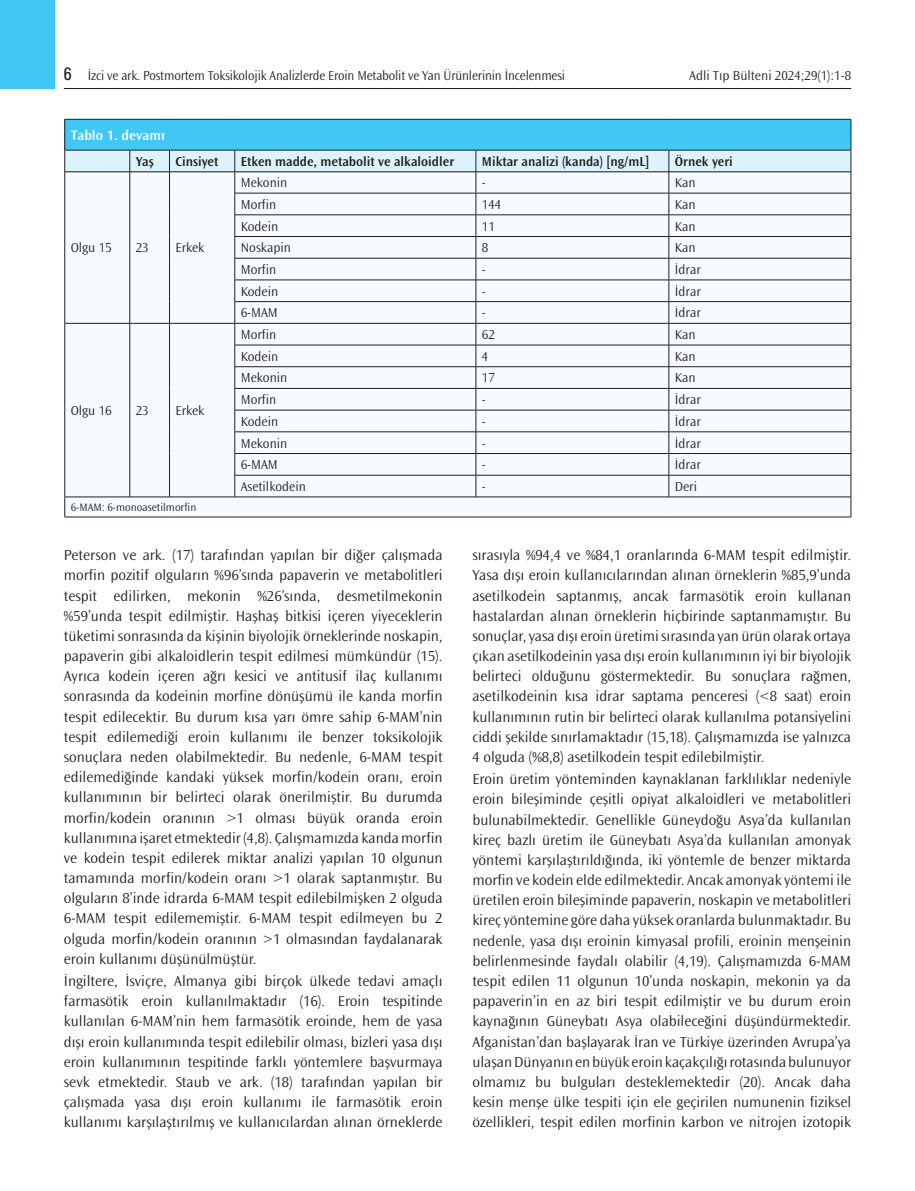
<style>
.page{position:relative;width:915px;height:1191px;background:#fff}
.page>*{position:absolute;margin:0;border:0;box-sizing:border-box;transform-origin:0 0}
.YAZI{font:300 15px/20.1px "Ocean Sans Std";color:#231f20;text-align:justify}
.TABLO-BASI{font:600 14.25px "Ocean Sans Std";color:#fff}
.TABLO-YAZI{font:300 13.5px "Ocean Sans Std";color:#231f20}
.TABLO-YAZI-2{font:300 13.5px "Ocean Sans Std";color:#231f20;scale:.96 1}
.TABLO-ARA{font:600 13.5px "Ocean Sans Std";color:#231f20}
.TABLO-ALTI{font:300 11.25px "Ocean Sans Std";color:#231f20}
.s1{font-family:"Univers Condensed Tr";font-weight:400;font-size:18px}
</style>
<div class="page">
<div style="left:0;top:0;width:55px;height:89px;background:#40c7f4"></div>
<hr style="left:64px;top:88px;width:786px;height:1px;background:#231f20">
<hr style="left:64px;top:517px;width:66px;height:1px;background:#231f20">
<hr style="left:130px;top:517px;width:39px;height:1px;background:#231f20">
<hr style="left:169px;top:517px;width:66px;height:1px;background:#231f20">
<hr style="left:235px;top:517px;width:241px;height:1px;background:#231f20">
<hr style="left:476px;top:517px;width:192px;height:1px;background:#231f20">
<hr style="left:668px;top:517px;width:182px;height:1px;background:#231f20">
<div style="left:65px;top:119px;width:785px;height:31px;background:#40c7f4"></div>
<hr style="left:64px;top:119px;width:66px;height:1px;background:#231f20">
<hr style="left:64px;top:119px;width:1px;height:31px;background:#231f20">
<hr style="left:130px;top:119px;width:39px;height:1px;background:#231f20">
<hr style="left:169px;top:119px;width:66px;height:1px;background:#231f20">
<hr style="left:235px;top:119px;width:241px;height:1px;background:#231f20">
<hr style="left:476px;top:119px;width:192px;height:1px;background:#231f20">
<hr style="left:668px;top:119px;width:182px;height:1px;background:#231f20">
<hr style="left:850px;top:119px;width:1px;height:31px;background:#231f20">
<svg style="left:64px;top:150px;width:787px;height:367px"></svg>
<hr style="left:64px;top:172px;width:66px;height:1px;background:#231f20">
<hr style="left:130px;top:172px;width:39px;height:1px;background:#231f20">
<hr style="left:169px;top:172px;width:66px;height:1px;background:#231f20">
<hr style="left:235px;top:172px;width:241px;height:1px;background:#231f20">
<hr style="left:476px;top:172px;width:192px;height:1px;background:#231f20">
<hr style="left:668px;top:172px;width:182px;height:1px;background:#231f20">
<p class="TABLO-YAZI-2" style="left:64px;top:68px;width:523px"><span class="s1">6</span> İzci ve ark. Postmortem Toksikolojik Analizlerde Eroin Metabolit ve Yan Ürünlerinin İncelenmesi</p>
<p class="TABLO-YAZI" style="left:688px;top:68px;width:163px">Adli Tıp Bülteni 2024;29(1):1-8</p>
<p class="TABLO-BASI" style="left:71px;top:127px;width:96px">Tablo 1. devamı</p>
<p class="TABLO-ARA" style="left:136px;top:154px;width:19px">Yaş</p>
<p class="TABLO-ARA" style="left:175px;top:154px;width:44px">Cinsiyet</p>
<p class="TABLO-ARA" style="left:241px;top:154px;width:215px">Etken madde, metabolit ve alkaloidler</p>
<p class="TABLO-ARA" style="left:481px;top:154px;width:169px">Miktar analizi (kanda) [ng/mL]</p>
<p class="TABLO-ARA" style="left:674px;top:154px;width:59px">Örnek yeri</p>
<p class="TABLO-YAZI" style="left:71px;top:240px;width:42px">Olgu 15</p>
<p class="TABLO-YAZI" style="left:136px;top:240px;width:14px">23</p>
<p class="TABLO-YAZI" style="left:175px;top:240px;width:30px">Erkek</p>
<p class="TABLO-YAZI" style="left:71px;top:403px;width:42px">Olgu 16</p>
<p class="TABLO-YAZI" style="left:136px;top:403px;width:14px">23</p>
<p class="TABLO-YAZI" style="left:175px;top:403px;width:30px">Erkek</p>
<p class="TABLO-ALTI" style="left:71px;top:501px;width:127px">6-MAM: 6-monoasetilmorfin</p>
<p class="TABLO-YAZI" style="left:241px;top:175px;width:48px">Mekonin</p>
<p class="TABLO-YAZI" style="left:481px;top:175px;width:5px">-</p>
<p class="TABLO-YAZI" style="left:674px;top:175px;width:22px">Kan</p>
<p class="TABLO-YAZI" style="left:241px;top:197px;width:37px">Morfin</p>
<p class="TABLO-YAZI" style="left:481px;top:197px;width:21px">144</p>
<p class="TABLO-YAZI" style="left:674px;top:197px;width:22px">Kan</p>
<p class="TABLO-YAZI" style="left:241px;top:219px;width:39px">Kodein</p>
<p class="TABLO-YAZI" style="left:481px;top:219px;width:14px">11</p>
<p class="TABLO-YAZI" style="left:674px;top:219px;width:22px">Kan</p>
<p class="TABLO-YAZI" style="left:241px;top:240px;width:52px">Noskapin</p>
<p class="TABLO-YAZI" style="left:481px;top:240px;width:8px">8</p>
<p class="TABLO-YAZI" style="left:674px;top:240px;width:22px">Kan</p>
<p class="TABLO-YAZI" style="left:241px;top:262px;width:37px">Morfin</p>
<p class="TABLO-YAZI" style="left:481px;top:262px;width:5px">-</p>
<p class="TABLO-YAZI" style="left:674px;top:262px;width:28px">İdrar</p>
<p class="TABLO-YAZI" style="left:241px;top:284px;width:39px">Kodein</p>
<p class="TABLO-YAZI" style="left:481px;top:284px;width:5px">-</p>
<p class="TABLO-YAZI" style="left:674px;top:284px;width:28px">İdrar</p>
<p class="TABLO-YAZI" style="left:241px;top:305px;width:39px">6-MAM</p>
<p class="TABLO-YAZI" style="left:481px;top:305px;width:5px">-</p>
<p class="TABLO-YAZI" style="left:674px;top:305px;width:28px">İdrar</p>
<p class="TABLO-YAZI" style="left:241px;top:327px;width:37px">Morfin</p>
<p class="TABLO-YAZI" style="left:481px;top:327px;width:14px">62</p>
<p class="TABLO-YAZI" style="left:674px;top:327px;width:22px">Kan</p>
<p class="TABLO-YAZI" style="left:241px;top:349px;width:39px">Kodein</p>
<p class="TABLO-YAZI" style="left:481px;top:349px;width:8px">4</p>
<p class="TABLO-YAZI" style="left:674px;top:349px;width:22px">Kan</p>
<p class="TABLO-YAZI" style="left:241px;top:370px;width:48px">Mekonin</p>
<p class="TABLO-YAZI" style="left:481px;top:370px;width:14px">17</p>
<p class="TABLO-YAZI" style="left:674px;top:370px;width:22px">Kan</p>
<p class="TABLO-YAZI" style="left:241px;top:392px;width:37px">Morfin</p>
<p class="TABLO-YAZI" style="left:481px;top:392px;width:5px">-</p>
<p class="TABLO-YAZI" style="left:674px;top:392px;width:28px">İdrar</p>
<p class="TABLO-YAZI" style="left:241px;top:414px;width:39px">Kodein</p>
<p class="TABLO-YAZI" style="left:481px;top:414px;width:5px">-</p>
<p class="TABLO-YAZI" style="left:674px;top:414px;width:28px">İdrar</p>
<p class="TABLO-YAZI" style="left:241px;top:436px;width:48px">Mekonin</p>
<p class="TABLO-YAZI" style="left:481px;top:436px;width:5px">-</p>
<p class="TABLO-YAZI" style="left:674px;top:436px;width:28px">İdrar</p>
<p class="TABLO-YAZI" style="left:241px;top:457px;width:39px">6-MAM</p>
<p class="TABLO-YAZI" style="left:481px;top:457px;width:5px">-</p>
<p class="TABLO-YAZI" style="left:674px;top:457px;width:28px">İdrar</p>
<p class="TABLO-YAZI" style="left:241px;top:479px;width:67px">Asetilkodein</p>
<p class="TABLO-YAZI" style="left:481px;top:479px;width:5px">-</p>
<p class="TABLO-YAZI" style="left:674px;top:479px;width:24px">Deri</p>
<p class="YAZI" style="left:64px;top:545px;width:380px">Peterson ve ark. (17) tarafından yapılan bir diğer çalışmada morfin pozitif olguların %96’sında papaverin ve metabolitleri tespit edilirken, mekonin %26’sında, desmetilmekonin %59’unda tespit edilmiştir. Haşhaş bitkisi içeren yiyeceklerin tüketimi sonrasında da kişinin biyolojik örneklerinde noskapin, papaverin gibi alkaloidlerin tespit edilmesi mümkündür (15).<br>Ayrıca kodein içeren ağrı kesici ve antitusif ilaç kullanımı sonrasında da kodeinin morfine dönüşümü ile kanda morfin tespit edilecektir. Bu durum kısa yarı ömre sahip 6-MAM’nin tespit edilemediği eroin kullanımı ile benzer toksikolojik sonuçlara neden olabilmektedir. Bu nedenle, 6-MAM tespit edilemediğinde kandaki yüksek morfin/kodein oranı, eroin kullanımının bir belirteci olarak önerilmiştir. Bu durumda morfin/kodein oranının &gt;1 olması büyük oranda eroin kullanımına işaret etmektedir (4,8). Çalışmamızda kanda morfin ve kodein tespit edilerek miktar analizi yapılan 10 olgunun tamamında morfin/kodein oranı &gt;1 olarak saptanmıştır. Bu olguların 8’inde idrarda 6-MAM tespit edilebilmişken 2 olguda 6-MAM tespit edilememiştir. 6-MAM tespit edilmeyen bu 2 olguda morfin/kodein oranının &gt;1 olmasından faydalanarak eroin kullanımı düşünülmüştür.</p>
<p class="YAZI" style="left:64px;top:971px;width:380px">İngiltere, İsviçre, Almanya gibi birçok ülkede tedavi amaçlı farmasötik eroin kullanılmaktadır (16). Eroin tespitinde kullanılan 6-MAM’nin hem farmasötik eroinde, hem de yasa dışı eroin kullanımında tespit edilebilir olması, bizleri yasa dışı eroin kullanımının tespitinde farklı yöntemlere başvurmaya sevk etmektedir. Staub ve ark. (18) tarafından yapılan bir çalışmada yasa dışı eroin kullanımı ile farmasötik eroin kullanımı karşılaştırılmış ve kullanıcılardan alınan örneklerde</p>
<p class="YAZI" style="left:472px;top:545px;width:380px">sırasıyla %94,4 ve %84,1 oranlarında 6-MAM tespit edilmiştir.<br>Yasa dışı eroin kullanıcılarından alınan örneklerin %85,9’unda asetilkodein saptanmış, ancak farmasötik eroin kullanan hastalardan alınan örneklerin hiçbirinde saptanmamıştır. Bu sonuçlar, yasa dışı eroin üretimi sırasında yan ürün olarak ortaya çıkan asetilkodeinin yasa dışı eroin kullanımının iyi bir biyolojik belirteci olduğunu göstermektedir. Bu sonuçlara rağmen, asetilkodeinin kısa idrar saptama penceresi (&lt;8 saat) eroin kullanımının rutin bir belirteci olarak kullanılma potansiyelini ciddi şekilde sınırlamaktadır (15,18). Çalışmamızda ise yalnızca 4 olguda (%8,8) asetilkodein tespit edilebilmiştir.</p>
<p class="YAZI" style="left:472px;top:769px;width:380px">Eroin üretim yönteminden kaynaklanan farklılıklar nedeniyle eroin bileşiminde çeşitli opiyat alkaloidleri ve metabolitleri bulunabilmektedir. Genellikle Güneydoğu Asya’da kullanılan kireç bazlı üretim ile Güneybatı Asya’da kullanılan amonyak yöntemi karşılaştırıldığında, iki yöntemle de benzer miktarda morfin ve kodein elde edilmektedir. Ancak amonyak yöntemi ile üretilen eroin bileşiminde papaverin, noskapin ve metabolitleri kireç yöntemine göre daha yüksek oranlarda bulunmaktadır. Bu nedenle, yasa dışı eroinin kimyasal profili, eroinin menşeinin belirlenmesinde faydalı olabilir (4,19). Çalışmamızda 6-MAM tespit edilen 11 olgunun 10’unda noskapin, mekonin ya da papaverin’in en az biri tespit edilmiştir ve bu durum eroin kaynağının Güneybatı Asya olabileceğini düşündürmektedir.<br>Afganistan’dan başlayarak İran ve Türkiye üzerinden Avrupa’ya ulaşan Dünyanın en büyük eroin kaçakçılığı rotasında bulunuyor olmamız bu bulguları desteklemektedir (20). Ancak daha kesin menşe ülke tespiti için ele geçirilen numunenin fiziksel özellikleri, tespit edilen morfinin karbon ve nitrojen izotopik</p>
</div>
